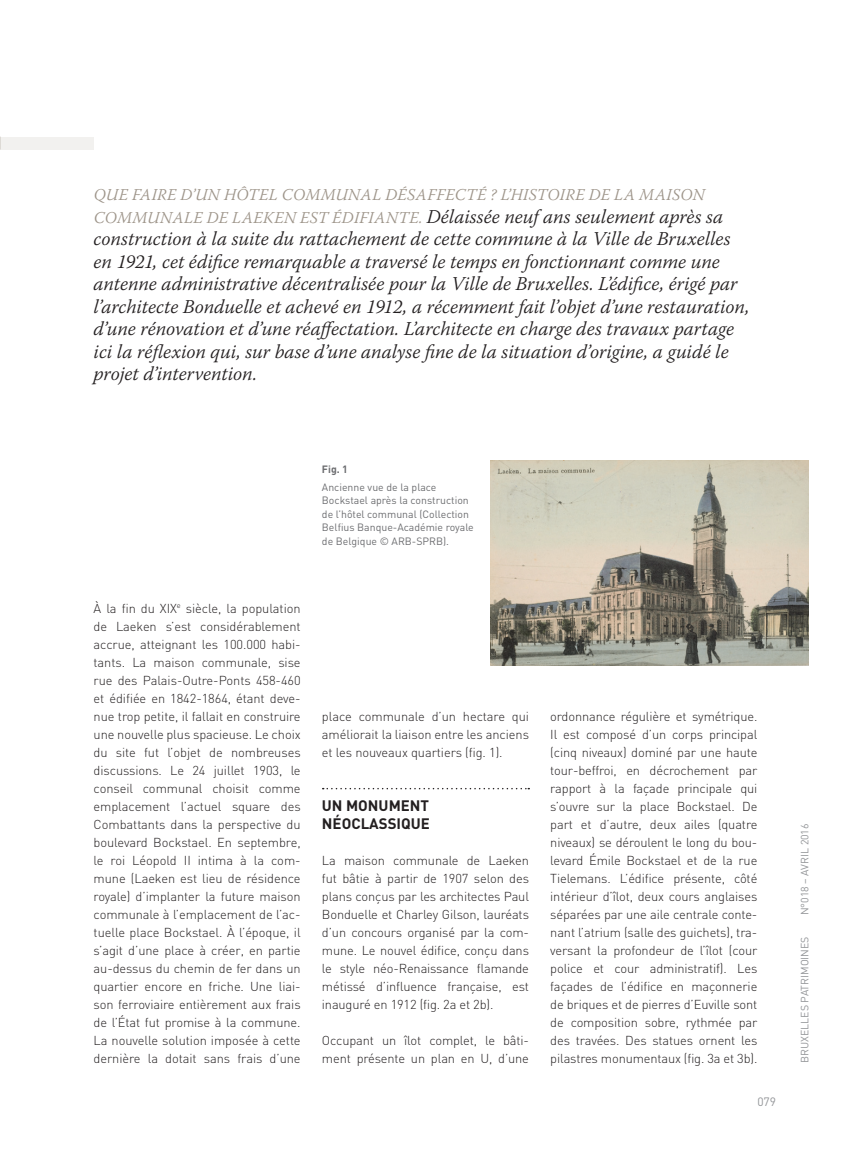
<style>
.page{position:relative;width:851px;height:1149px;background:#fff}
.page>*{position:absolute;margin:0;border:0;box-sizing:border-box;transform-origin:0 0}
.t1{font:italic 300 19.5px/22.5px "Warnock Pro";color:#231f20}
.t2{font:italic 300 16.5px "Warnock Pro";letter-spacing:.02em;color:#9d9489}
.t3{font:700 15px/18px "DIN";color:#231f20}
.t4{font:300 12.9px/18px "DIN";letter-spacing:-.01em;color:#231f20;text-align:justify}
.t5{font:12px "DIN";color:#939598}
.t6{font:10.5px/13.5px "DIN";color:#6c6d70}
.t7{font:10.5px "DIN";color:#939598}
.t8{font:700 10.5px "DIN";color:#6c6d70}
.s1{font-size:16.5px;color:#9d9489}
</style>
<div class="page">
<div style="left:0;top:137px;width:94px;height:13px;background:#f2f1ef"></div>
<svg style="left:322px;top:787px;width:207px;height:2px"></svg>
<img style="left:490px;top:460px;width:318px;height:205px">
<p class="t2" style="left:94px;top:185px;width:612px">QUE FAIRE D’UN HÔTEL COMMUNAL DÉSAFFECTÉ ? L’HISTOIRE DE LA MAISON</p>
<p class="t1" style="left:94px;top:205px;width:657px"><span class="s1">COMMUNALE DE LAEKEN EST ÉDIFIANTE.</span> Délaissée neuf ans seulement après sa construction à la suite du rattachement de cette commune à la Ville de Bruxelles en 1921, cet édifice remarquable a traversé le temps en fonctionnant comme une antenne administrative décentralisée pour la Ville de Bruxelles. L’édifice, érigé par l’architecte Bonduelle et achevé en 1912, a récemment fait l’objet d’une restauration, d’une rénovation et d’une réaffectation. L’architecte en charge des travaux partage ici la réflexion qui, sur base d’une analyse fine de la situation d’origine, a guidé le projet d’intervention.</p>
<p class="t4" style="left:94px;top:598px;width:208px">À la fin du XIX<sup>e</sup> siècle, la population de Laeken s’est considérablement accrue, atteignant les 100.000 habi&shy;tants. La maison communale, sise rue des Palais-Outre-Ponts 458-460 et édifiée en 1842-1864, étant deve&shy;nue trop petite, il fallait en construire une nouvelle plus spacieuse. Le choix du site fut l’objet de nombreuses discussions. Le 24 juillet 1903, le conseil communal choisit comme emplacement l’actuel square des Combattants dans la perspective du boulevard Bockstael. En septembre, le roi Léopold II intima à la com&shy;mune (Laeken est lieu de résidence royale) d’implanter la future maison communale à l’emplacement de l’ac&shy;tuelle place Bockstael. À l’époque, il s’agit d’une place à créer, en partie au-dessus du chemin de fer dans un quartier encore en friche. Une liai&shy;son ferroviaire entièrement aux frais de l’État fut promise à la commune.<br>La nouvelle solution imposée à cette dernière la dotait sans frais d’une</p>
<p class="t8" style="left:322px;top:462px;width:28px">Fig. 1</p>
<p class="t6" style="left:322px;top:480px;width:153px">Ancienne vue de la place<br>Bockstael après la construction de l’hôtel communal (Collection<br>Belfius Banque-Académie royale de Belgique © ARB-SPRB).</p>
<p class="t4" style="left:322px;top:706px;width:208px">place communale d’un hectare qui améliorait la liaison entre les anciens et les nouveaux quartiers (fig. 1).</p>
<p class="t3" style="left:322px;top:795px;width:109px">UN MONUMENT<br>NÉOCLASSIQUE</p>
<p class="t4" style="left:322px;top:850px;width:208px">La maison communale de Laeken fut bâtie à partir de 1907 selon des plans conçus par les architectes Paul Bonduelle et Charley Gilson, lauréats d’un concours organisé par la com&shy;mune. Le nouvel édifice, conçu dans le style néo-Renaissance flamande métissé d’influence française, est inauguré en 1912 (fig. 2a et 2b).</p>
<p class="t4" style="left:322px;top:1030px;width:208px">Occupant un îlot complet, le bâti&shy;ment présente un plan en U, d’une</p>
<p class="t4" style="left:550px;top:706px;width:208px">ordonnance régulière et symétrique.<br>Il est composé d’un corps principal (cinq niveaux) dominé par une haute tour-beffroi, en décrochement par rapport à la façade principale qui s’ouvre sur la place Bockstael. De part et d’autre, deux ailes (quatre niveaux) se déroulent le long du bou&shy;levard Émile Bockstael et de la rue Tielemans. L’édifice présente, côté intérieur d’îlot, deux cours anglaises séparées par une aile centrale conte&shy;nant l’atrium (salle des guichets), tra&shy;versant la profondeur de l’îlot (cour police et cour administratif). Les façades de l’édifice en maçonnerie de briques et de pierres d’Euville sont de composition sobre, rythmée par des travées. Des statues ornent les pilastres monumentaux (fig. 3a et 3b).</p>
<p class="t5" style="left:757px;top:1094px;width:20px">079</p>
<p class="t7" style="left:798px;top:915px;width:93px;rotate:-90deg">N°018 – AVRIL 2016</p>
<p class="t7" style="left:798px;top:1062px;width:128px;rotate:-90deg">BRUXELLES PATRIMOINES</p>
</div>
